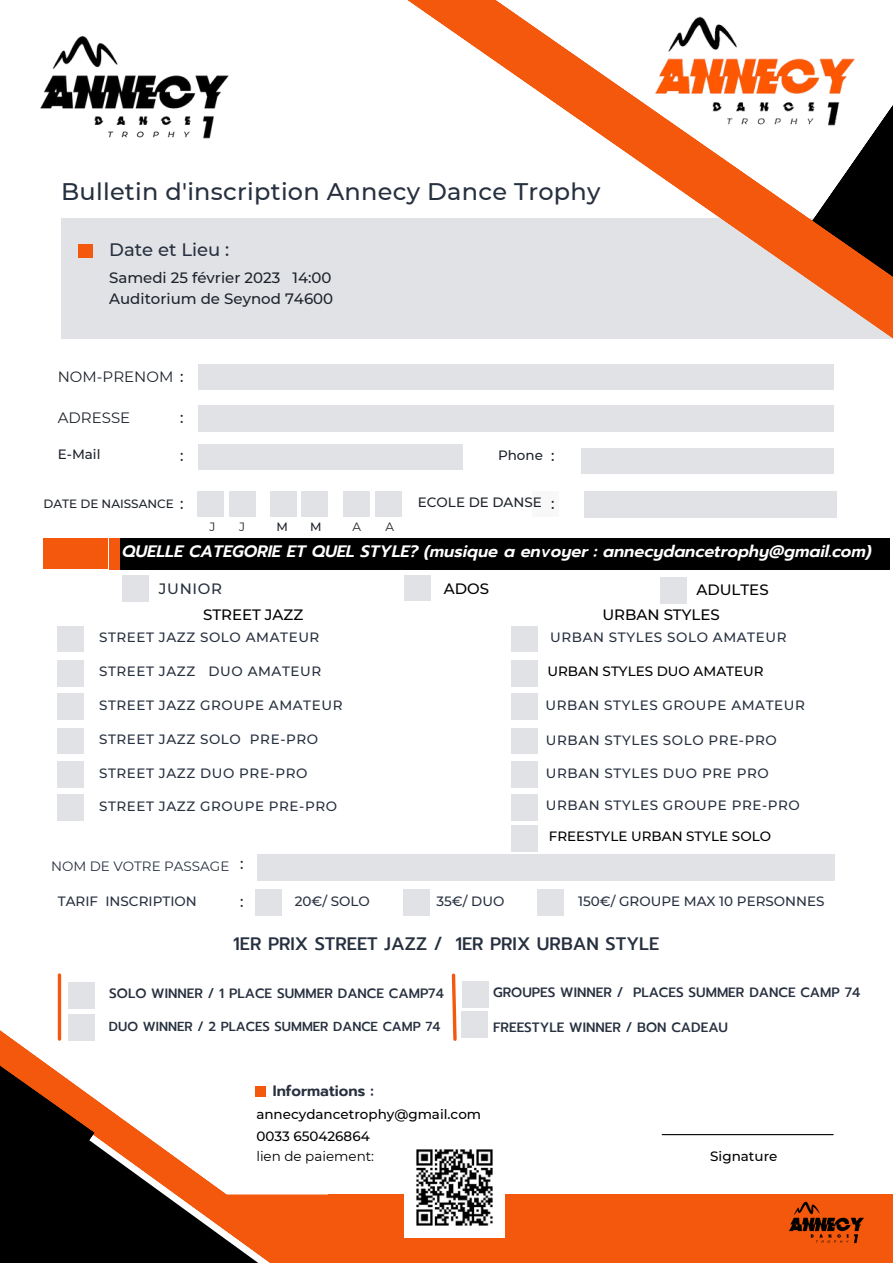
<style>
.page{position:relative;width:893px;height:1264px;background:#fff}
.page>*{position:absolute;margin:0;border:0;box-sizing:border-box;transform-origin:0 0}
.t1{font:500 24px "Montserrat";letter-spacing:.01em;color:#27303f}
.t2{font:500 18px "Prompt";color:#27303f}
.t3{font:500 18px "Montserrat";color:#27303f}
.t4{font:italic 600 16.5px "Prompt";color:#fff}
.t5{font:500 15px/20.2px "Montserrat";color:#1e232b}
.t6{font:500 15px "Montserrat";color:#000}
.t7{font:15px "Montserrat";color:#1e232b}
.t8{font:600 15px "Prompt";color:#27303f}
.t9{font:500 15px "Montserrat";letter-spacing:.045em;color:#27303f}
.t10{font:500 13.5px "Montserrat";letter-spacing:.045em;color:#27303f}
.t11{font:500 13.5px "Prompt";color:#27303f}
.t12{font:500 13.5px/21.8px "Montserrat";color:#000}
.t13{font:500 13.5px "Montserrat";color:#27303f}
.t14{font:500 13.5px "Montserrat";color:#1e232b}
.t15{font:13.5px "Montserrat";color:#27303f}
.t16{font:13.5px "Montserrat";color:#000}
.t17{font:500 13.05px "Prompt";color:#27303f}
.t18{font:500 12px "Montserrat";color:#1e232b}
.t19{font:12px "Montserrat";color:#1e232b}
.s1{font-weight:500}
</style>
<div class="page">
<div style="left:61px;top:218px;width:831px;height:121px;background:#e1e2e6"></div>
<div style="left:198px;top:364px;width:635px;height:26px;background:#e1e2e6"></div>
<div style="left:198px;top:406px;width:635px;height:25px;background:#e1e2e6"></div>
<div style="left:198px;top:444px;width:265px;height:26px;background:#e1e2e6"></div>
<div style="left:581px;top:448px;width:252px;height:26px;background:#e1e2e6"></div>
<div style="left:198px;top:491px;width:26px;height:26px;background:#e1e2e6"></div>
<div style="left:229px;top:491px;width:26px;height:26px;background:#e1e2e6"></div>
<div style="left:270px;top:491px;width:26px;height:26px;background:#e1e2e6"></div>
<div style="left:301px;top:491px;width:26px;height:26px;background:#e1e2e6"></div>
<div style="left:343px;top:491px;width:26px;height:26px;background:#e1e2e6"></div>
<div style="left:375px;top:491px;width:26px;height:26px;background:#e1e2e6"></div>
<div style="left:532px;top:491px;width:26px;height:26px;background:#f8f8f9"></div>
<div style="left:511px;top:626px;width:26px;height:26px;background:#e1e2e6"></div>
<div style="left:511px;top:660px;width:26px;height:26px;background:#e1e2e6"></div>
<div style="left:511px;top:693px;width:26px;height:26px;background:#e1e2e6"></div>
<div style="left:511px;top:728px;width:26px;height:25px;background:#e1e2e6"></div>
<div style="left:511px;top:761px;width:26px;height:26px;background:#e1e2e6"></div>
<div style="left:511px;top:795px;width:26px;height:25px;background:#e1e2e6"></div>
<div style="left:58px;top:626px;width:26px;height:26px;background:#e1e2e6"></div>
<div style="left:58px;top:660px;width:26px;height:26px;background:#e1e2e6"></div>
<div style="left:58px;top:693px;width:26px;height:26px;background:#e1e2e6"></div>
<div style="left:58px;top:728px;width:26px;height:25px;background:#e1e2e6"></div>
<div style="left:58px;top:761px;width:26px;height:26px;background:#e1e2e6"></div>
<div style="left:58px;top:795px;width:26px;height:25px;background:#e1e2e6"></div>
<div style="left:255px;top:889px;width:26px;height:26px;background:#e1e2e6"></div>
<div style="left:403px;top:889px;width:26px;height:26px;background:#e1e2e6"></div>
<div style="left:537px;top:889px;width:26px;height:26px;background:#e1e2e6"></div>
<div style="left:462px;top:981px;width:26px;height:26px;background:#e1e2e6"></div>
<div style="left:461px;top:1011px;width:26px;height:26px;background:#e1e2e6"></div>
<div style="left:69px;top:982px;width:26px;height:26px;background:#e1e2e6"></div>
<svg style="left:407px;top:0;width:485px;height:338px"></svg>
<div style="left:327px;top:1194px;width:565px;height:68px;background:#f3580c"></div>
<svg style="left:57px;top:1003px;width:271px;height:259px"></svg>
<svg style="left:95px;top:1047px;width:187px;height:215px"></svg>
<hr style="left:662px;top:1134px;width:171px;height:1px;background:#000">
<svg style="left:451px;top:973px;width:6px;height:68px"></svg>
<hr style="left:58px;top:975px;width:3px;height:64px;background:#f3580c">
<div style="left:255px;top:1086px;width:11px;height:11px;background:#f3580c"></div>
<div style="left:79px;top:244px;width:14px;height:14px;background:#f3580c"></div>
<div style="left:118px;top:538px;width:771px;height:31px;background:#000"></div>
<svg style="left:0;top:1020px;width:95px;height:242px"></svg>
<div style="left:257px;top:854px;width:577px;height:26px;background:#e1e2e6"></div>
<div style="left:43px;top:538px;width:65px;height:31px;background:#f3580c"></div>
<div style="left:110px;top:538px;width:10px;height:31px;background:#f3580c"></div>
<img style="left:40px;top:36px;width:189px;height:103px">
<div style="left:584px;top:492px;width:252px;height:25px;background:#e1e2e6"></div>
<div style="left:511px;top:825px;width:26px;height:26px;background:#e1e2e6"></div>
<img style="left:643px;top:0;width:224px;height:193px">
<img style="left:789px;top:1201px;width:75px;height:43px">
<div style="left:122px;top:575px;width:26px;height:26px;background:#e1e2e6"></div>
<div style="left:404px;top:575px;width:26px;height:26px;background:#e1e2e6"></div>
<div style="left:660px;top:577px;width:26px;height:26px;background:#e1e2e6"></div>
<img style="left:404px;top:1149px;width:100px;height:88px">
<h1 class="t1" style="left:61px;top:177px;width:541px">Bulletin d'inscription Annecy Dance Trophy</h1>
<h2 class="t3" style="left:109px;top:238px;width:121px">Date et Lieu :</h2>
<p class="t5" style="left:109px;top:268px;width:225px">Samedi 25 février 2023 14:00<br>Auditorium de Seynod 74600</p>
<p class="t7" style="left:58px;top:367px;width:127px">NOM-PRENOM <span class="s1">:</span></p>
<p class="t7" style="left:58px;top:408px;width:74px">ADRESSE</p>
<p class="t5" style="left:180px;top:407px;width:5px">:</p>
<p class="t5" style="left:180px;top:446px;width:5px">:</p>
<p class="t5" style="left:180px;top:493px;width:5px">:</p>
<p class="t14" style="left:58px;top:446px;width:44px">E-Mail</p>
<p class="t14" style="left:498px;top:447px;width:46px">Phone</p>
<p class="t14" style="left:418px;top:494px;width:125px">ECOLE DE DANSE</p>
<p class="t18" style="left:43px;top:496px;width:132px">DATE DE NAISSANCE</p>
<p class="t5" style="left:551px;top:446px;width:5px">:</p>
<p class="t5" style="left:551px;top:493px;width:5px">:</p>
<p class="t19" style="left:209px;top:520px;width:8px">J</p>
<p class="t19" style="left:239px;top:520px;width:8px">J</p>
<p class="t18" style="left:276px;top:520px;width:13px">M</p>
<p class="t18" style="left:310px;top:520px;width:13px">M</p>
<p class="t19" style="left:352px;top:520px;width:10px">A</p>
<p class="t19" style="left:385px;top:520px;width:10px">A</p>
<p class="t4" style="left:122px;top:539px;width:751px">QUELLE CATEGORIE ET QUEL STYLE? (musique a envoyer : annecydancetrophy@gmail.com)</p>
<p class="t9" style="left:159px;top:579px;width:65px">JUNIOR</p>
<p class="t6" style="left:444px;top:579px;width:47px">ADOS</p>
<p class="t6" style="left:696px;top:581px;width:74px">ADULTES</p>
<p class="t6" style="left:203px;top:605px;width:102px">STREET JAZZ</p>
<p class="t6" style="left:602px;top:605px;width:119px">URBAN STYLES</p>
<p class="t10" style="left:99px;top:629px;width:222px">STREET JAZZ SOLO AMATEUR</p>
<p class="t10" style="left:99px;top:663px;width:224px">STREET JAZZ DUO AMATEUR</p>
<p class="t10" style="left:99px;top:696px;width:245px">STREET JAZZ GROUPE AMATEUR</p>
<p class="t10" style="left:99px;top:730px;width:221px">STREET JAZZ SOLO PRE-PRO</p>
<p class="t10" style="left:99px;top:764px;width:210px">STREET JAZZ DUO PRE-PRO</p>
<p class="t10" style="left:99px;top:797px;width:239px">STREET JAZZ GROUPE PRE-PRO</p>
<p class="t10" style="left:550px;top:629px;width:238px">URBAN STYLES SOLO AMATEUR</p>
<p class="t12" style="left:547px;top:659px;width:218px">URBAN STYLES DUO AMATEUR</p>
<p class="t10" style="left:545px;top:696px;width:261px">URBAN STYLES GROUPE AMATEUR</p>
<p class="t10" style="left:546px;top:731px;width:232px">URBAN STYLES SOLO PRE-PRO</p>
<p class="t10" style="left:546px;top:764px;width:224px">URBAN STYLES DUO PRE PRO</p>
<p class="t10" style="left:546px;top:797px;width:255px">URBAN STYLES GROUPE PRE-PRO</p>
<p class="t12" style="left:549px;top:825px;width:224px">FREESTYLE URBAN STYLE SOLO</p>
<p class="t5" style="left:240px;top:853px;width:5px">:</p>
<p class="t15" style="left:51px;top:858px;width:180px">NOM DE VOTRE PASSAGE</p>
<p class="t13" style="left:58px;top:892px;width:140px">TARIF INSCRIPTION</p>
<p class="t10" style="left:295px;top:892px;width:77px">20€/ SOLO</p>
<p class="t10" style="left:436px;top:893px;width:69px">35€/ DUO</p>
<p class="t13" style="left:578px;top:892px;width:248px">150€/ GROUPE MAX 10 PERSONNES</p>
<p class="t5" style="left:240px;top:891px;width:5px">:</p>
<h2 class="t2" style="left:233px;top:930px;width:427px">1ER PRIX STREET JAZZ / 1ER PRIX URBAN STYLE</h2>
<p class="t11" style="left:109px;top:982px;width:336px">SOLO WINNER / 1 PLACE SUMMER DANCE CAMP74</p>
<p class="t17" style="left:109px;top:1016px;width:333px">DUO WINNER / 2 PLACES SUMMER DANCE CAMP 74</p>
<p class="t11" style="left:493px;top:982px;width:368px">GROUPES WINNER / PLACES SUMMER DANCE CAMP 74</p>
<p class="t11" style="left:493px;top:1017px;width:236px">FREESTYLE WINNER / BON CADEAU</p>
<p class="t8" style="left:273px;top:1080px;width:102px">Informations :</p>
<p class="t12" style="left:256px;top:1103px;width:226px">annecydancetrophy@gmail.com<br>0033 650426864</p>
<p class="t16" style="left:256px;top:1147px;width:119px">lien de paiement:</p>
<p class="t12" style="left:710px;top:1145px;width:69px">Signature</p>
</div>
